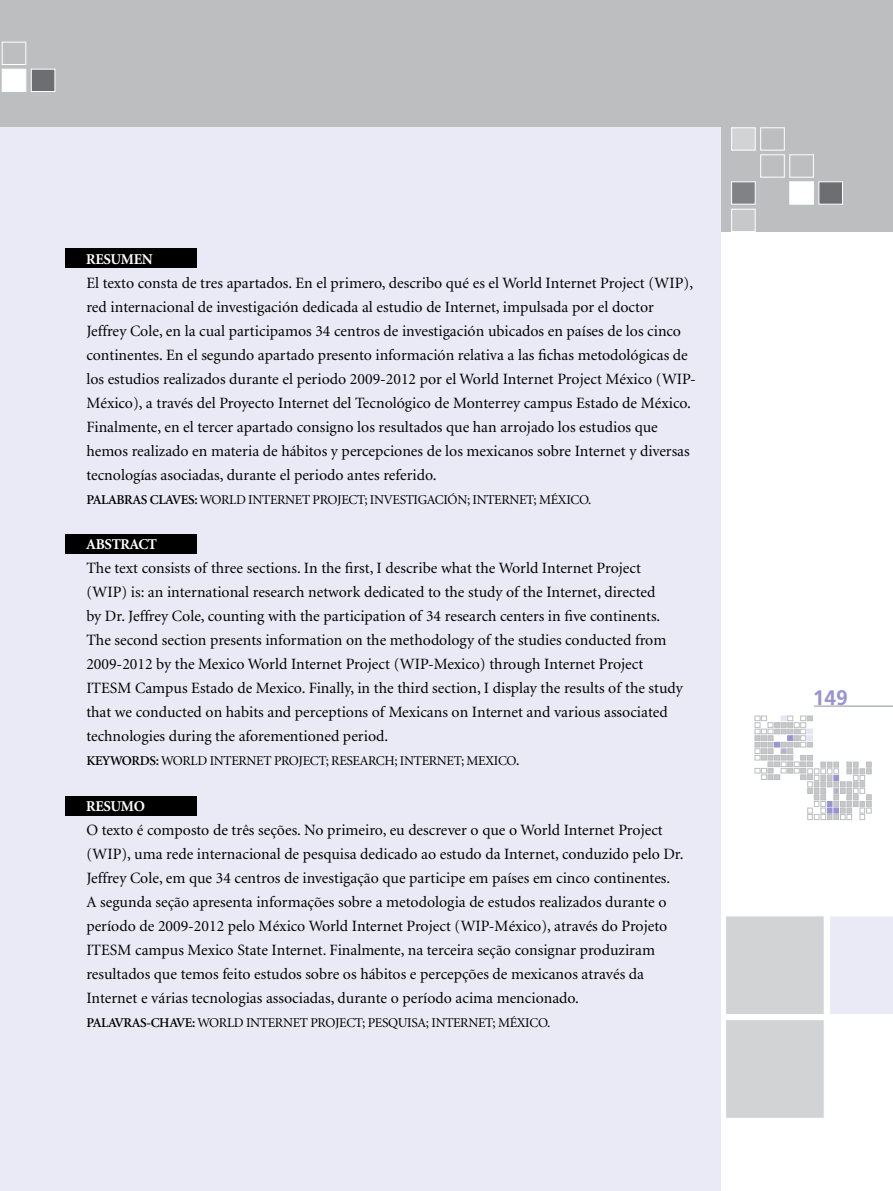
<style>
.page{position:relative;width:893px;height:1191px;background:#fff}
.page>*{position:absolute;margin:0;border:0;box-sizing:border-box;transform-origin:0 0}
.t1{font:700 21px "Frutiger";color:#9794d2}
.t2{font:15.75px/24px "Minion";color:#000}
.t3{font:700 15px "Minion";letter-spacing:-.025em;color:#fff}
.t4{font:13.5px "Minion";letter-spacing:-.025em;color:#000}
.t5{font:600 13.5px "Minion";letter-spacing:-.025em;color:#000}
.s1{font-weight:600}
.s2{font-weight:400}
</style>
<div class="page">
<svg style="left:755px;top:716px;width:116px;height:103px"></svg>
<div style="left:0;top:0;width:893px;height:232px;background:#bcbec0"></div>
<div style="left:725px;top:915px;width:100px;height:100px;background:#d1d3d4;border:1px solid #fff"></div>
<div style="left:830px;top:916px;width:63px;height:98px;background:#eaeaf6"></div>
<hr style="left:814px;top:706px;width:79px;height:1px;background:#b1b4b6">
<div style="left:731px;top:182px;width:24px;height:22px;background:#808285"></div>
<div style="left:790px;top:182px;width:24px;height:22px;background:#fff"></div>
<div style="left:819px;top:182px;width:24px;height:22px;background:#6d6e71"></div>
<div style="left:760px;top:155px;width:24px;height:22px;border:1px solid #fff"></div>
<div style="left:790px;top:155px;width:24px;height:22px;border:1px solid #fff"></div>
<div style="left:731px;top:128px;width:24px;height:22px;background:#d1d3d4;border:1px solid #fff"></div>
<div style="left:760px;top:128px;width:24px;height:22px;border:1px solid #fff"></div>
<div style="left:731px;top:209px;width:24px;height:23px;background:#c7c8ca;border:1px solid #fff"></div>
<div style="left:2px;top:69px;width:24px;height:23px;background:#fff"></div>
<div style="left:31px;top:69px;width:24px;height:23px;background:#6d6e71;border:1px solid #fff"></div>
<div style="left:2px;top:42px;width:24px;height:23px;border:1px solid #fff"></div>
<div style="left:725px;top:1019px;width:100px;height:99px;background:#d1d3d4;border:1px solid #fff"></div>
<div style="left:0;top:128px;width:721px;height:1063px;background:#eaeaf6"></div>
<div style="left:65px;top:248px;width:131px;height:20px;background:#000"></div>
<div style="left:65px;top:534px;width:131px;height:19px;background:#000"></div>
<div style="left:65px;top:796px;width:131px;height:20px;background:#000"></div>
<p class="t3" style="left:86px;top:251px;width:68px">RESUMEN</p>
<p class="t2" style="left:86px;top:271px;width:611px">El texto consta de tres apartados. En el primero, describo qué es el World Internet Project (WIP), red internacional de investigación dedicada al estudio de Internet, impulsada por el doctor Jeffrey Cole, en la cual participamos 34 centros de investigación ubicados en países de los cinco continentes. En el segundo apartado presento información relativa a las fichas metodológicas de los estudios realizados durante el periodo 2009-2012 por el World Internet Project México (WIP-México), a través del Proyecto Internet del Tecnológico de Monterrey campus Estado de México.<br>Finalmente, en el tercer apartado consigno los resultados que han arrojado los estudios que hemos realizado en materia de hábitos y percepciones de los mexicanos sobre Internet y diversas tecnologías asociadas, durante el periodo antes referido.</p>
<p class="t5" style="left:86px;top:492px;width:16px">PALABRAS</p>
<p class="t5" style="left:150px;top:492px;width:9px">CLAVES</p>
<p class="t4" style="left:194px;top:493px;width:27px"><span class="s1">:</span> World</p>
<p class="t4" style="left:248px;top:493px;width:14px">Internet</p>
<p class="t4" style="left:313px;top:493px;width:16px">Project</p>
<p class="t4" style="left:364px;top:493px;width:14px">; investigación</p>
<p class="t4" style="left:467px;top:493px;width:19px">; Internet</p>
<p class="t4" style="left:534px;top:493px;width:26px">; México</p>
<p class="t4" style="left:588px;top:493px;width:5px">.</p>
<p class="t3" style="left:86px;top:537px;width:72px">ABSTRACT</p>
<p class="t2" style="left:86px;top:557px;width:598px">The text consists of three sections. In the first, I describe what the World Internet Project (WIP) is: an international research network dedicated to the study of the Internet, directed<br>by Dr. Jeffrey Cole, counting with the participation of 34 research centers in five continents.<br>The second section presents information on the methodology of the studies conducted from 2009-2012 by the Mexico World Internet Project (WIP-Mexico) through Internet Project ITESM Campus Estado de Mexico. Finally, in the third section, I display the results of the study that we conducted on habits and perceptions of Mexicans on Internet and various associated technologies during the aforementioned period.</p>
<p class="t5" style="left:86px;top:754px;width:45px">KEYWORDS</p>
<p class="t4" style="left:156px;top:754px;width:27px"><span class="s1">:</span> World</p>
<p class="t4" style="left:210px;top:754px;width:14px">Internet</p>
<p class="t4" style="left:274px;top:754px;width:16px">Project</p>
<p class="t4" style="left:326px;top:754px;width:15px">; research</p>
<p class="t4" style="left:394px;top:754px;width:19px">; Internet</p>
<p class="t4" style="left:461px;top:754px;width:26px">; Mexico</p>
<p class="t5" style="left:516px;top:754px;width:5px">.</p>
<p class="t3" style="left:86px;top:798px;width:60px">RESUMO</p>
<p class="t2" style="left:86px;top:818px;width:599px">O texto é composto de três seções. No primeiro, eu descrever o que o World Internet Project (WIP), uma rede internacional de pesquisa dedicado ao estudo da Internet, conduzido pelo Dr.<br>Jeffrey Cole, em que 34 centros de investigação que participe em países em cinco continentes.<br>A segunda seção apresenta informações sobre a metodologia de estudos realizados durante o período de 2009-2012 pelo México World Internet Project (WIP-México), através do Projeto ITESM campus Mexico State Internet. Finalmente, na terceira seção consignar produziram resultados que temos feito estudos sobre os hábitos e percepções de mexicanos através da Internet e várias tecnologias associadas, durante o período acima mencionado.</p>
<p class="t5" style="left:86px;top:1016px;width:15px">PALAVRAS</p>
<p class="t5" style="left:147px;top:1016px;width:73px">-CHAVE: <span class="s2">World</span></p>
<p class="t4" style="left:246px;top:1016px;width:14px">Internet</p>
<p class="t4" style="left:310px;top:1016px;width:16px">Project</p>
<p class="t4" style="left:362px;top:1016px;width:21px">; Pesquisa</p>
<p class="t4" style="left:426px;top:1016px;width:19px">; Internet</p>
<p class="t4" style="left:492px;top:1016px;width:26px">; México</p>
<p class="t4" style="left:547px;top:1016px;width:5px">.</p>
<h1 class="t1" style="left:813px;top:686px;width:37px">149</h1>
</div>
